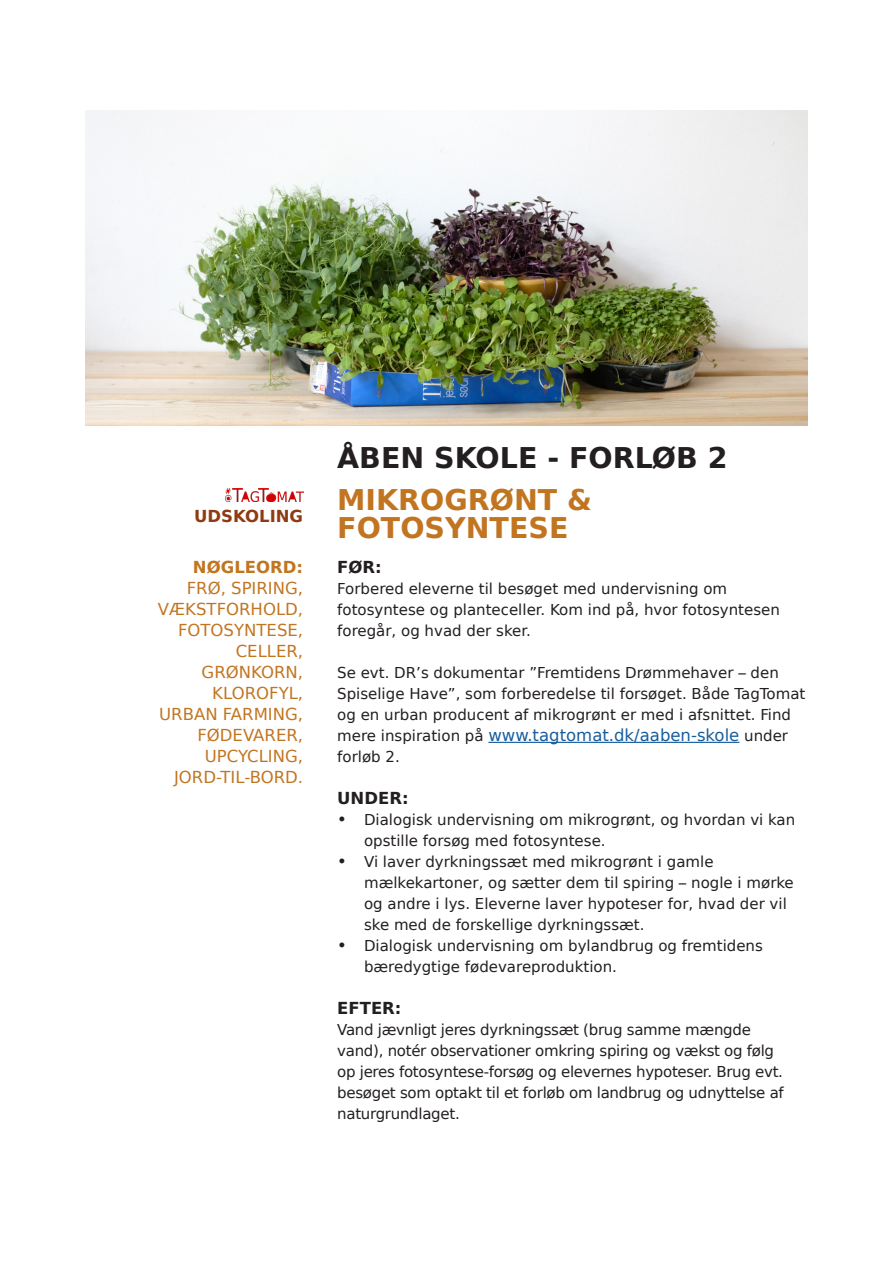
<style>
.page{position:relative;width:893px;height:1263px;background:#fff}
.page>*{position:absolute;margin:0;border:0;box-sizing:border-box;transform-origin:0 0}
.Emne_overskrift{font:700 28.5px/28.5px "Bitstream Vera Sans";color:#c27521}
.overskrift{font:700 28.5px "Bitstream Vera Sans";color:#231f20}
.nøgleord{font:16.5px/21px "Bitstream Vera Sans";color:#c27521;text-align:right}
.body_tekst{font:16.5px "Bitstream Vera Sans";color:#175d9e}
.Emne_2{font:700 16.5px "Bitstream Vera Sans";color:#231f20}
.UNDERVISNINGSARK{font:700 16.5px "Bitstream Vera Sans";color:#8e3b12}
.nøgleord-2{font:700 16.5px "Bitstream Vera Sans";color:#c27521}
.body_tekst-2{font:15px/21px "Bitstream Vera Sans";color:#231f20}
.body_tekst-3{font:15px/21px "Bitstream Vera Sans";letter-spacing:-.02em;color:#231f20}
.s1{font-size:15px;color:#231f20}
.s2{font-size:16.5px}
</style>
<div class="page">
<img style="left:225px;top:489px;width:78px;height:12px">
<hr style="left:488px;top:742px;width:251px;height:1px;background:#175d9e">
<img style="left:85px;top:111px;width:723px;height:315px">
<p class="UNDERVISNINGSARK" style="left:194px;top:507px;width:111px">UDSKOLING</p>
<p class="nøgleord-2" style="left:193px;top:557px;width:112px">NØGLEORD:</p>
<p class="nøgleord" style="left:158px;top:577px;width:147px">FRØ, SPIRING,<br>VÆKSTFORHOLD,<br>FOTOSYNTESE,<br>CELLER,<br>GRØNKORN,<br>KLOROFYL,<br>URBAN FARMING,<br>FØDEVARER,<br>UPCYCLING,</p>
<p class="nøgleord" style="left:174px;top:766px;width:131px">JORD-TIL-BORD.</p>
<p class="overskrift" style="left:337px;top:441px;width:392px">ÅBEN SKOLE - FORLØB 2</p>
<p class="Emne_overskrift" style="left:337px;top:485px;width:256px">MIKROGRØNT &amp;<br>FOTOSYNTESE</p>
<p class="Emne_2" style="left:337px;top:557px;width:46px">FØR:</p>
<p class="body_tekst-2" style="left:337px;top:578px;width:444px">Forbered eleverne til besøget med undervisning om fotosyntese og planteceller. Kom ind på, hvor fotosyntesen foregår, og hvad der sker.</p>
<p class="body_tekst-2" style="left:337px;top:662px;width:470px">Se evt. DR’s dokumentar ”Fremtidens Drømmehaver – den<br>Spiselige Have”, som forberedelse til forsøget. Både TagTomat og en urban producent af mikrogrønt er med i afsnittet. Find</p>
<p class="body_tekst" style="left:337px;top:725px;width:452px"><span class="s1">mere inspiration på</span> www.tagtomat.dk/aaben-skole <span class="s1">under</span></p>
<p class="body_tekst-2" style="left:337px;top:746px;width:64px">forløb 2.</p>
<p class="Emne_2" style="left:337px;top:788px;width:73px">UNDER:</p>
<p class="body_tekst-2" style="left:364px;top:809px;width:433px;text-indent:-27px"><span class="s2">•</span> Dialogisk undervisning om mikrogrønt, og hvordan vi kan opstille forsøg med fotosyntese.</p>
<p class="body_tekst-2" style="left:364px;top:851px;width:431px;text-indent:-27px"><span class="s2">•</span> Vi laver dyrkningssæt med mikrogrønt i gamle mælkekartoner, og sætter dem til spiring – nogle i mørke og andre i lys. Eleverne laver hypoteser for, hvad der vil ske med de forskellige dyrkningssæt.</p>
<p class="body_tekst-2" style="left:364px;top:935px;width:400px;text-indent:-27px"><span class="s2">•</span> Dialogisk undervisning om bylandbrug og fremtidens bæredygtige fødevareproduktion.</p>
<p class="Emne_2" style="left:337px;top:998px;width:66px">EFTER:</p>
<p class="body_tekst-3" style="left:337px;top:1019px;width:448px">Vand jævnligt jeres dyrkningssæt (brug samme mængde vand), notér observationer omkring spiring og vækst og følg op jeres fotosyntese-forsøg og elevernes hypoteser. Brug evt. besøget som optakt til et forløb om landbrug og udnyttelse af naturgrundlaget.</p>
</div>
